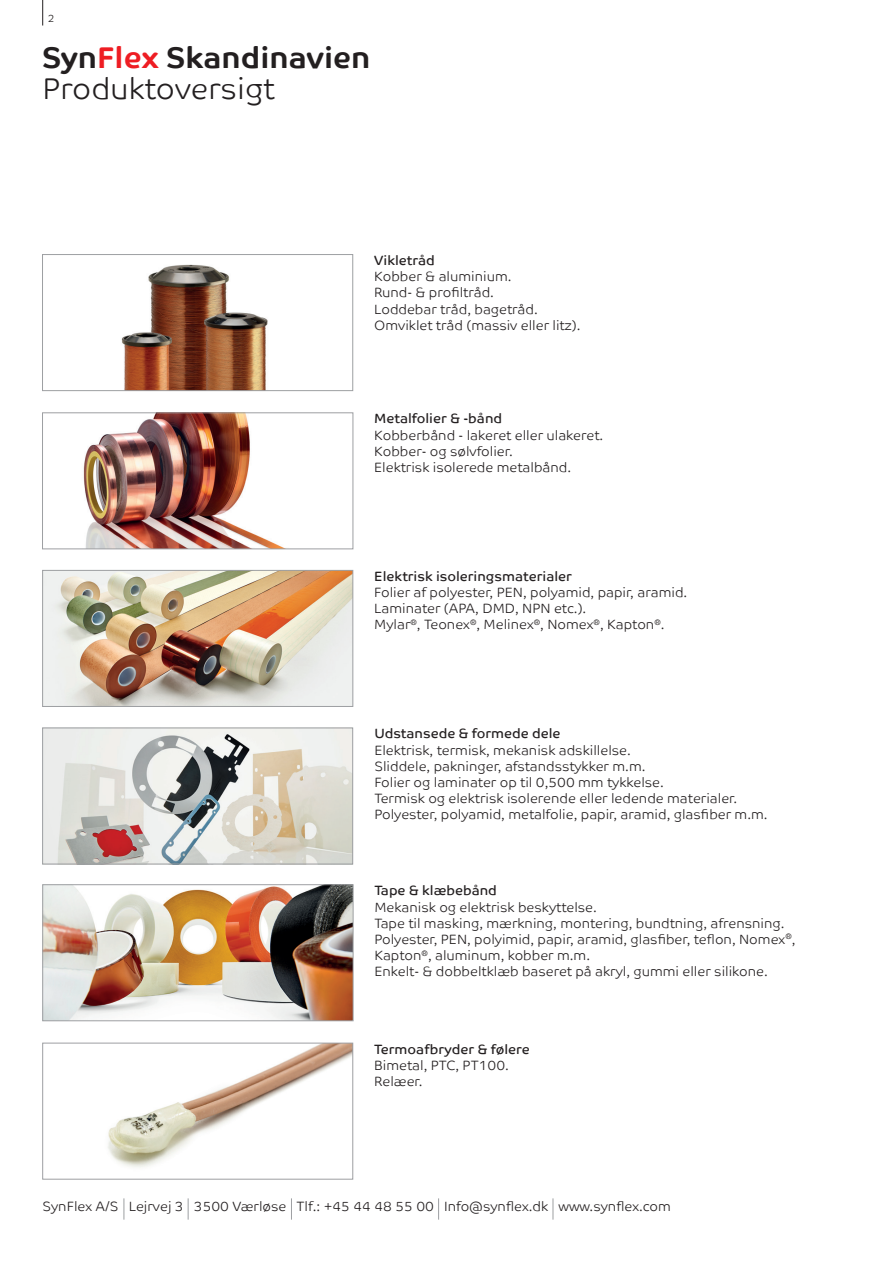
<style>
.page{position:relative;width:893px;height:1263px;background:#fff}
.page>*{position:absolute;margin:0;border:0;box-sizing:border-box;transform-origin:0 0}
.t1{font:700 30px/31.5px "Co Text";color:#231f20}
.t2{font:300 13.5px/16.2px "Co Text";color:#231f20}
.t3{font:13.5px "Co Text";color:#231f20}
.t4{font:300 10.5px "Co Text";color:#231f20}
.s1{color:#ee1d23}
.s2{font-weight:300}
</style>
<div class="page">
<svg style="left:42px;top:0;width:1px;height:26px"></svg>
<img style="left:121px;top:264px;width:147px;height:125px">
<div style="left:42px;top:254px;width:311px;height:137px;border:1px solid #9d9fa2"></div>
<img style="left:44px;top:572px;width:307px;height:133px">
<div style="left:42px;top:570px;width:311px;height:137px;border:1px solid #9d9fa2"></div>
<img style="left:44px;top:730px;width:307px;height:132px">
<div style="left:42px;top:728px;width:311px;height:136px;border:1px solid #9d9fa2"></div>
<img style="left:108px;top:1045px;width:243px;height:123px">
<div style="left:42px;top:1043px;width:311px;height:136px;border:1px solid #9d9fa2"></div>
<svg style="left:124px;top:1198px;width:1px;height:21px"></svg>
<svg style="left:188px;top:1198px;width:1px;height:21px"></svg>
<svg style="left:291px;top:1198px;width:1px;height:21px"></svg>
<svg style="left:438px;top:1198px;width:1px;height:21px"></svg>
<svg style="left:553px;top:1198px;width:1px;height:21px"></svg>
<img style="left:83px;top:415px;width:199px;height:132px">
<div style="left:42px;top:413px;width:311px;height:136px;border:1px solid #9d9fa2"></div>
<img style="left:45px;top:886px;width:306px;height:133px">
<div style="left:43px;top:884px;width:310px;height:137px;border:1px solid #9d9fa2"></div>
<p class="t4" style="left:48px;top:12px;width:8px">2</p>
<h1 class="t1" style="left:43px;top:41px;width:329px">Syn<span class="s1">Flex</span> Skandinavien<br><span class="s2">Produktoversigt</span></h1>
<p class="t3" style="left:374px;top:252px;width:62px">Vikletråd</p>
<p class="t2" style="left:374px;top:268px;width:208px">Kobber &amp; aluminium.<br>Rund- &amp; profiltråd.<br>Loddebar tråd, bagetråd.<br>Omviklet tråd (massiv eller litz).</p>
<p class="t3" style="left:374px;top:411px;width:129px">Metalfolier &amp; -bånd</p>
<p class="t2" style="left:374px;top:427px;width:231px">Kobberbånd - lakeret eller ulakeret.<br>Kobber- og sølvfolier.<br>Elektrisk isolerede metalbånd.</p>
<p class="t3" style="left:374px;top:568px;width:199px">Elektrisk isoleringsmaterialer</p>
<p class="t2" style="left:374px;top:584px;width:315px">Folier af polyester, PEN, polyamid, papir, aramid.<br>Laminater (APA, DMD, NPN etc.).<br>Mylar<sup>®</sup>, Teonex<sup>®</sup>, Melinex<sup>®</sup>, Nomex<sup>®</sup>, Kapton<sup>®</sup>.</p>
<p class="t3" style="left:374px;top:726px;width:188px">Udstansede &amp; formede dele</p>
<p class="t2" style="left:374px;top:742px;width:395px">Elektrisk, termisk, mekanisk adskillelse.<br>Sliddele, pakninger, afstandsstykker m.m.<br>Folier og laminater op til 0,500 mm tykkelse.<br>Termisk og elektrisk isolerende eller ledende materialer.<br>Polyester, polyamid, metalfolie, papir, aramid, glasfiber m.m.</p>
<p class="t3" style="left:374px;top:883px;width:124px">Tape &amp; klæbebånd</p>
<p class="t2" style="left:374px;top:899px;width:423px">Mekanisk og elektrisk beskyttelse.<br>Tape til masking, mærkning, montering, bundtning, afrensning.<br>Polyester, PEN, polyimid, papir, aramid, glasfiber, teflon, Nomex<sup>®</sup>, Kapton<sup>®</sup>, aluminum, kobber m.m.<br>Enkelt- &amp; dobbeltklæb baseret på akryl, gummi eller silikone.</p>
<p class="t3" style="left:374px;top:1041px;width:157px">Termoafbryder &amp; følere</p>
<p class="t2" style="left:374px;top:1057px;width:136px">Bimetal, PTC, PT100.<br>Relæer.</p>
<p class="t2" style="left:43px;top:1198px;width:630px">SynFlex A/S Lejrvej 3 3500 Værløse Tlf.: +45 44 48 55 00 Info@synflex.dk www.synflex.com</p>
</div>
